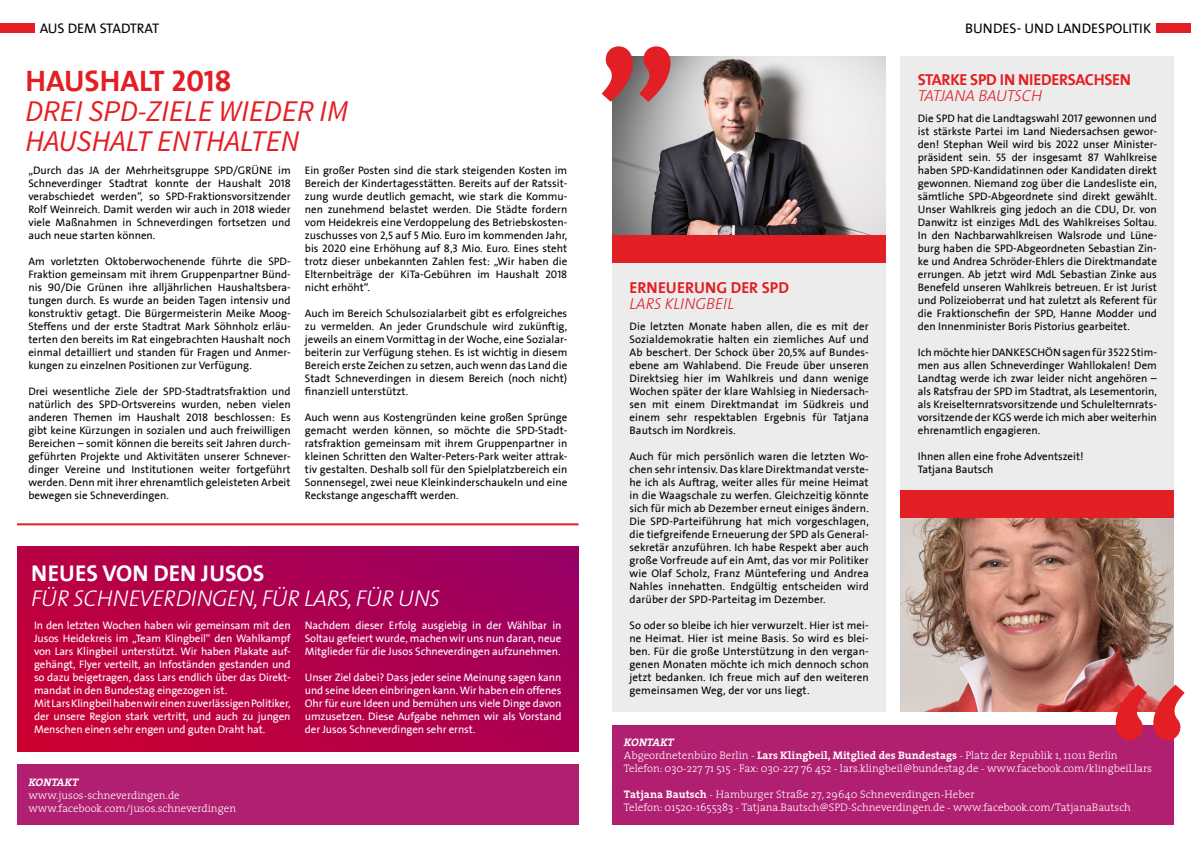
<style>
.page{position:relative;width:1191px;height:842px;background:#fff}
.page>*{position:absolute;margin:0;border:0;box-sizing:border-box;transform-origin:0 0}
.t1{font:700 172px "SPD2002 The Sans";color:#e21f25}
.t2{font:italic 30px/30px "Source Sans Pro";color:#e21f25}
.t3{font:700 30px "SPD2002 The Sans";color:#e21f25}
.t4{font:italic 23px "The Sans Light Caps";letter-spacing:-.015em;color:#fff}
.t5{font:700 23px "SPD2002 The Sans";color:#fff}
.t6{font:italic 300 16px "The Sans";color:#e21f25}
.t7{font:700 16px "SPD2002 The Sans";color:#e21f25}
.t8{font:700 16px "SPD2002 The Sans";letter-spacing:-.02em;color:#e21f25}
.t9{font:14px "SPD2002 The Sans";letter-spacing:-.015em;color:#000}
.t10{font:11px/13px "SPD2002 The Sans";color:#000;text-align:justify}
.t11{font:11px/13px "SPD2002 The Sans";letter-spacing:-.01em;color:#fff;text-align:justify}
.t12{font:300 11px/13px "The Serif";color:#fff}
.t13{font:italic 700 11px "The Serif";color:#fff}
.s1{font-weight:700;font-style:italic}
.s2{font-weight:700}
</style>
<div class="page">
<img style="left:612px;top:57px;width:274px;height:179px">
<div style="left:612px;top:263px;width:274px;height:448px;background:#ececec"></div>
<div style="left:612px;top:725px;width:562px;height:100px;background:#b11f70"></div>
<div style="left:17px;top:764px;width:561px;height:61px;background:#b11f70"></div>
<div style="left:900px;top:57px;width:274px;height:434px;background:#ececec"></div>
<div style="left:1157px;top:24px;width:34px;height:9px;background:#e21f25"></div>
<img style="left:900px;top:518px;width:274px;height:194px">
<div style="left:900px;top:491px;width:274px;height:27px;background:#e21f25"></div>
<img style="left:17px;top:546px;width:561px;height:205px">
<div style="left:0;top:24px;width:34px;height:9px;background:#e21f25"></div>
<hr style="left:17px;top:523px;width:561px;height:2px;background:#e21f25">
<div style="left:612px;top:236px;width:274px;height:27px;background:#e21f25"></div>
<p class="t9" style="left:40px;top:21px;width:39px">Aus dem</p>
<p class="t9" style="left:100px;top:21px;width:16px">Stadtrat</p>
<h2 class="t3" style="left:26px;top:65px;width:207px">HAUSHALT 2018</h2>
<h2 class="t2" style="left:26px;top:96px;width:324px">DREI SPD-ZIELE WIEDER IM<br>HAUSHALT ENTHALTEN</h2>
<p class="t10" style="left:28px;top:164px;width:264px">„Durch das JA der Mehrheitsgruppe SPD/GRÜNE im Schneverdinger Stadtrat konnte der Haushalt 2018 verabschiedet werden“, so SPD-Fraktionsvorsitzender Rolf Weinreich. Damit werden wir auch in 2018 wieder viele Maßnahmen in Schneverdingen fortsetzen und auch neue starten können.</p>
<p class="t10" style="left:28px;top:255px;width:264px">Am vorletzten Oktoberwochenende führte die SPD-Fraktion gemeinsam mit ihrem Gruppenpartner Bünd&shy;nis 90/Die Grünen ihre alljährlichen Haushaltsbera&shy;tungen durch. Es wurde an beiden Tagen intensiv und konstruktiv getagt. Die Bürgermeisterin Meike Moog-Steffens und der erste Stadtrat Mark Söhnholz erläu&shy;terten den bereits im Rat eingebrachten Haushalt noch einmal detailliert und standen für Fragen und Anmer&shy;kungen zu einzelnen Positionen zur Verfügung.</p>
<p class="t10" style="left:28px;top:385px;width:264px">Drei wesentliche Ziele der SPD-Stadtratsfraktion und natürlich des SPD-Ortsvereins wurden, neben vielen anderen Themen im Haushalt 2018 beschlossen: Es gibt keine Kürzungen in sozialen und auch freiwilligen Bereichen – somit können die bereits seit Jahren durch&shy;geführten Projekte und Aktivitäten unserer Schnever&shy;dinger Vereine und Institutionen weiter fortgeführt werden. Denn mit ihrer ehrenamtlich geleisteten Arbeit bewegen sie Schneverdingen.</p>
<p class="t10" style="left:305px;top:164px;width:264px">Ein großer Posten sind die stark steigenden Kosten im Bereich der Kindertagesstätten. Bereits auf der Ratssit&shy;zung wurde deutlich gemacht, wie stark die Kommu&shy;nen zunehmend belastet werden. Die Städte fordern vom Heidekreis eine Verdoppelung des Betriebskosten&shy;zuschusses von 2,5 auf 5 Mio. Euro im kommenden Jahr, bis 2020 eine Erhöhung auf 8,3 Mio. Euro. Eines steht trotz dieser unbekannten Zahlen fest: „Wir haben die Elternbeiträge der KiTa-Gebühren im Haushalt 2018 nicht erhöht“.</p>
<p class="t10" style="left:305px;top:307px;width:264px">Auch im Bereich Schulsozialarbeit gibt es erfolgreiches zu vermelden. An jeder Grundschule wird zukünftig, jeweils an einem Vormittag in der Woche, eine Sozialar&shy;beiterin zur Verfügung stehen. Es ist wichtig in diesem Bereich erste Zeichen zu setzen, auch wenn das Land die Stadt Schneverdingen in diesem Bereich (noch nicht) finanziell unterstützt.</p>
<p class="t10" style="left:305px;top:411px;width:264px">Auch wenn aus Kostengründen keine großen Sprünge gemacht werden können, so möchte die SPD-Stadt&shy;ratsfraktion gemeinsam mit ihrem Gruppenpartner in kleinen Schritten den Walter-Peters-Park weiter attrak&shy;tiv gestalten. Deshalb soll für den Spielplatzbereich ein Sonnensegel, zwei neue Kleinkinderschaukeln und eine Reckstange angeschafft werden.</p>
<h3 class="t5" style="left:31px;top:561px;width:235px">NEUES VON DEN JUSOS</h3>
<h3 class="t4" style="left:31px;top:579px;width:409px">FÜR SCHNEVERDINGEN, FÜR LARS, FÜR UNS</h3>
<p class="t11" style="left:34px;top:619px;width:258px;text-align:left">In den letzten Wochen haben wir gemeinsam mit den Jusos Heidekreis im „Team Klingbeil“ den Wahlkampf von Lars Klingbeil unterstützt. Wir haben Plakate auf&shy;gehängt, Flyer verteilt, an Infoständen gestanden und so dazu beigetragen, dass Lars endlich über das Direkt&shy;mandat in den Bundestag eingezogen ist.<br>Mit Lars Klingbeil haben wir einen zuverlässigen Politiker, der unsere Region stark vertritt, und auch zu jungen Menschen einen sehr engen und guten Draht hat.</p>
<p class="t11" style="left:305px;top:619px;width:258px">Nachdem dieser Erfolg ausgiebig in der Wählbar in Soltau gefeiert wurde, machen wir uns nun daran, neue Mitglieder für die Jusos Schneverdingen aufzunehmen.</p>
<p class="t11" style="left:305px;top:671px;width:258px">Unser Ziel dabei? Dass jeder seine Meinung sagen kann und seine Ideen einbringen kann. Wir haben ein offenes Ohr für eure Ideen und bemühen uns viele Dinge davon umzusetzen. Diese Aufgabe nehmen wir als Vorstand der Jusos Schneverdingen sehr ernst.</p>
<p class="t13" style="left:28px;top:773px;width:52px">KONTAKT</p>
<p class="t12" style="left:28px;top:788px;width:209px">www.jusos-schneverdingen.de www.facebook.com/jusos.schneverdingen</p>
<p class="t9" style="left:965px;top:21px;width:18px">Bundes</p>
<p class="t9" style="left:1016px;top:21px;width:18px">- und</p>
<p class="t9" style="left:1057px;top:21px;width:15px">Landespolitik</p>
<h1 class="t1" style="left:595px;top:-77px;width:85px">„</h1>
<h3 class="t7" style="left:918px;top:71px;width:62px">STARKE SPD</h3>
<h3 class="t8" style="left:999px;top:71px;width:133px">IN N IEDERSACHSEN</h3>
<h3 class="t6" style="left:918px;top:82px;width:38px">TATJANA</h3>
<h3 class="t6" style="left:978px;top:82px;width:65px">BAUTSCH</h3>
<p class="t10" style="left:918px;top:112px;width:241px">Die SPD hat die Landtagswahl 2017 gewonnen und ist stärkste Partei im Land Niedersachsen gewor&shy;den! Stephan Weil wird bis 2022 unser Minister&shy;präsident sein. 55 der insgesamt 87 Wahlkreise haben SPD-Kandidatinnen oder Kandidaten direkt gewonnen. Niemand zog über die Landesliste ein, sämtliche SPD-Abgeordnete sind direkt gewählt.<br>Unser Wahlkreis ging jedoch an die CDU, Dr. von Danwitz ist einziges MdL des Wahlkreises Soltau.<br>In den Nachbarwahlkreisen Walsrode und Lüne&shy;burg haben die SPD-Abgeordneten Sebastian Zin&shy;ke und Andrea Schröder-Ehlers die Direktmandate errungen. Ab jetzt wird MdL Sebastian Zinke aus Benefeld unseren Wahlkreis betreuen. Er ist Jurist und Polizeioberrat und hat zuletzt als Referent für die Fraktionschefin der SPD, Hanne Modder und den Innenminister Boris Pistorius gearbeitet.</p>
<p class="t10" style="left:918px;top:346px;width:241px">Ich möchte hier DANKESCHÖN sagen für 3522 Stim&shy;men aus allen Schneverdinger Wahllokalen! Dem Landtag werde ich zwar leider nicht angehören – als Ratsfrau der SPD im Stadtrat, als Lesementorin, als Kreiselternratsvorsitzende und Schulelternrats&shy;vorsitzende der KGS werde ich mich aber weiterhin ehrenamtlich engagieren.</p>
<p class="t10" style="left:918px;top:450px;width:167px">Ihnen allen eine frohe Adventszeit!<br>Tatjana Bautsch</p>
<h3 class="t7" style="left:629px;top:279px;width:142px">ERNEUERUNG DER SPD</h3>
<h3 class="t6" style="left:629px;top:291px;width:106px">LARS KLINGBEIL</h3>
<p class="t10" style="left:629px;top:320px;width:241px">Die letzten Monate haben allen, die es mit der Sozialdemokratie halten ein ziemliches Auf und Ab beschert. Der Schock über 20,5% auf Bundes&shy;ebene am Wahlabend. Die Freude über unseren Direktsieg hier im Wahlkreis und dann wenige Wochen später der klare Wahlsieg in Niedersach&shy;sen mit einem Direktmandat im Südkreis und einem sehr respektablen Ergebnis für Tatjana Bautsch im Nordkreis.</p>
<p class="t10" style="left:629px;top:450px;width:241px">Auch für mich persönlich waren die letzten Wo&shy;chen sehr intensiv. Das klare Direktmandat verste&shy;he ich als Auftrag, weiter alles für meine Heimat in die Waagschale zu werfen. Gleichzeitig könnte sich für mich ab Dezember erneut einiges ändern.<br>Die SPD-Parteiführung hat mich vorgeschlagen, die tiefgreifende Erneuerung der SPD als General&shy;sekretär anzuführen. Ich habe Respekt aber auch große Vorfreude auf ein Amt, das vor mir Politiker wie Olaf Scholz, Franz Müntefering und Andrea Nahles innehatten. Endgültig entscheiden wird darüber der SPD-Parteitag im Dezember.</p>
<p class="t10" style="left:629px;top:619px;width:241px">So oder so bleibe ich hier verwurzelt. Hier ist mei&shy;ne Heimat. Hier ist meine Basis. So wird es blei&shy;ben. Für die große Unterstützung in den vergan&shy;genen Monaten möchte ich mich dennoch schon jetzt bedanken. Ich freue mich auf den weiteren gemeinsamen Weg, der vor uns liegt.</p>
<h1 class="t1" style="left:1107px;top:666px;width:85px">“</h1>
<p class="t12" style="left:624px;top:735px;width:530px"><span class="s1">KONTAKT<br></span>Abgeordnetenbüro Berlin - <span class="s2">Lars Klingbeil, Mitglied des Bundestags</span> - Platz der Republik 1, 11011 Berlin<br>Telefon: 030-227 71 515 - Fax: 030-227 76 452 - lars.klingbeil@bundestag.de - www.facebook.com/klingbeil.lars</p>
<p class="t12" style="left:624px;top:787px;width:508px"><span class="s2">Tatjana Bautsch</span> - Hamburger Straße 27, 29640 Schneverdingen-Heber<br>Telefon: 01520-1655383 - Tatjana.Bautsch@SPD-Schneverdingen.de - www.facebook.com/TatjanaBautsch</p>
</div>
